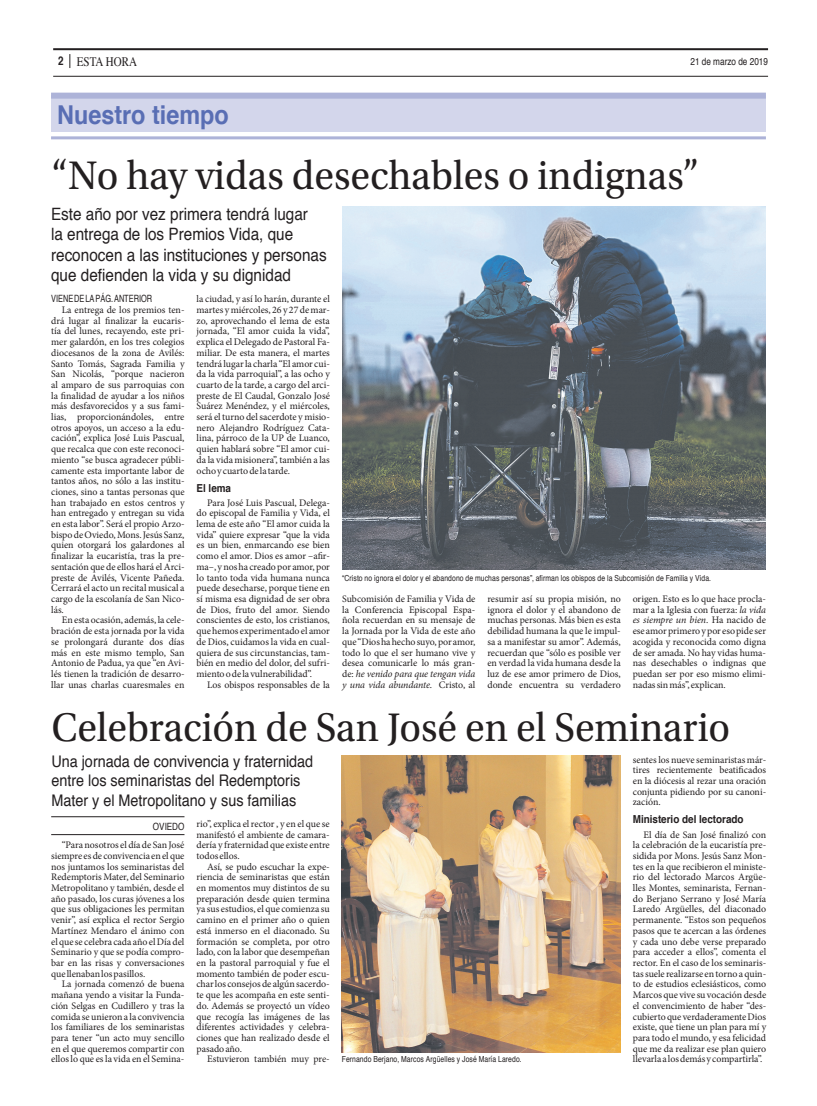
<style>
.page{position:relative;width:817px;height:1106px;background:#fff}
.page>*{position:absolute;margin:0;border:0;box-sizing:border-box;transform-origin:0 0}
.Título_5_columnas{font:42px "Utopia Std";color:#231f20;scale:.95 1}
.Epígrafe_página{font:700 26px "Helvetica";color:#596eb4;scale:.9 1}
.Subtítulo_5_columnas{font:17px/20.4px "Helvetica";color:#231f20;scale:.9 1}
.Subtítulo_5_columnas-2{font:16px/19.2px "Helvetica";color:#231f20;scale:.9 1}
.t1{font:13px "Times";color:#231f20;scale:.85 1}
.t2{font:700 condensed 12px "Helvetica";color:#231f20}
.Ladillo{font:700 11px "Helvetica";color:#231f20;scale:.9 1}
.Texto_general{font:10px/10.7px "Minion Pro";color:#231f20;text-align:justify}
.Texto_general-2{font:condensed 10px "Helvetica";color:#231f20;scale:.9 1}
.Texto_general-3{font:condensed 10px "Helvetica";color:#231f20}
.Data_y_firma{font:condensed 10px "Helvetica";color:#231f20}
.Pie_de_foto{font:condensed 8.3px "Helvetica";letter-spacing:.01em;color:#231f20}
.s1{font-style:italic}
</style>
<div class="page">
<hr style="left:53px;top:76px;width:714px;height:1px;background:#231f20">
<hr style="left:53px;top:48px;width:714px;height:2px;background:#231f20">
<svg style="left:69px;top:54px;width:1px;height:14px"></svg>
<div style="left:51px;top:96px;width:714px;height:36px;background:#d3d6eb"></div>
<hr style="left:51px;top:136px;width:714px;height:3px;background:#adb3d8">
<div style="left:51px;top:93px;width:714px;height:6px;background:#adb3d8"></div>
<img style="left:342px;top:207px;width:423px;height:363px">
<hr style="left:51px;top:816px;width:133px;height:1px;background:#231f20">
<hr style="left:51px;top:834px;width:133px;height:1px;background:#231f20">
<img style="left:342px;top:755px;width:278px;height:297px">
<p class="t2" style="left:58px;top:54px;width:7px">2</p>
<p class="t1" style="left:77px;top:49px;width:72px">ESTA HORA</p>
<p class="Texto_general-3" style="left:690px;top:55px;width:79px">21 de marzo de 2019</p>
<p class="Epígrafe_página" style="left:57px;top:94px;width:192px">Nuestro tiempo</p>
<p class="Título_5_columnas" style="left:51px;top:152px;width:683px">“No hay vidas desechables o indignas”</p>
<p class="Subtítulo_5_columnas" style="left:51px;top:204px;width:308px">Este año por vez primera tendrá lugar<br>la entrega de los Premios Vida, que reconocen a las instituciones y personas que defienden la vida y su dignidad</p>
<p class="Texto_general-2" style="left:51px;top:292px;width:114px">VIENE DE LA PÁG. ANTERIOR</p>
<p class="Texto_general" style="left:51px;top:304px;width:135px;text-indent:11px">La entrega de los premios ten&shy;drá lugar al finalizar la eucaris&shy;tía del lunes, recayendo, este pri&shy;mer galardón, en los tres colegios diocesanos de la zona de Avilés:<br>Santo Tomás, Sagrada Familia y San Nicolás, “porque nacieron al amparo de sus parroquias con la finalidad de ayudar a los niños más desfavorecidos y a sus fami&shy;lias, proporcionándoles, entre otros apoyos, un acceso a la edu&shy;cación”, explica José Luis Pascual, que recalca que con este reconoci&shy;miento “se busca agradecer públi&shy;camente esta importante labor de tantos años, no sólo a las institu&shy;ciones, sino a tantas personas que han trabajado en estos centros y han entregado y entregan su vida en esta labor”. Será el propio Arzo&shy;bispo de Oviedo, Mons. Jesús Sanz, quien otorgará los galardones al finalizar la eucaristía, tras la pre&shy;sentación que de ellos hará el Arci&shy;preste de Avilés, Vicente Pañeda.<br>Cerrará el acto un recital musical a cargo de la escolanía de San Nico&shy;lás.</p>
<p class="Texto_general" style="left:51px;top:615px;width:135px;text-indent:11px">En esta ocasión, además, la cele&shy;bración de esta jornada por la vida se prolongará durante dos días más en este mismo templo, San Antonio de Padua, ya que “en Avi&shy;lés tienen la tradición de desarro&shy;llar unas charlas cuaresmales en</p>
<p class="Texto_general" style="left:196px;top:294px;width:135px">la ciudad, y así lo harán, durante el martes y miércoles, 26 y 27 de mar&shy;zo, aprovechando el lema de esta jornada, “El amor cuida la vida”, explica el Delegado de Pastoral Fa&shy;miliar. De esta manera, el martes tendrá lugar la charla “El amor cui&shy;da la vida parroquial”, a las ocho y cuarto de la tarde, a cargo del arci&shy;preste de El Caudal, Gonzalo José Suárez Menéndez, y el miércoles, será el turno del sacerdote y misio&shy;nero Alejandro Rodríguez Cata&shy;lina, párroco de la UP de Luanco, quien hablará sobre “El amor cui&shy;da la vida misionera”, también a las ocho y cuarto de la tarde.</p>
<p class="Ladillo" style="left:196px;top:479px;width:40px">El lema</p>
<p class="Texto_general" style="left:196px;top:497px;width:135px;text-indent:11px">Para José Luis Pascual, Delega&shy;do episcopal de Familia y Vida, el lema de este año “El amor cuida la vida” quiere expresar “que la vida es un bien, enmarcando ese bien como el amor. Dios es amor –afir&shy;ma–, y nos ha creado por amor, por lo tanto toda vida humana nunca puede desecharse, porque tiene en sí misma esa dignidad de ser obra de Dios, fruto del amor. Siendo conscientes de esto, los cristianos, que hemos experimentado el amor de Dios, cuidamos la vida en cual&shy;quiera de sus circunstancias, tam&shy;bién en medio del dolor, del sufri&shy;miento o de la vulnerabilidad”.</p>
<p class="Texto_general" style="left:207px;top:679px;width:124px">Los obispos responsables de la</p>
<p class="Pie_de_foto" style="left:342px;top:572px;width:370px">“Cristo no ignora el dolor y el abandono de muchas personas”, afirman los obispos de la Subcomisión de Familia y Vida.</p>
<p class="Texto_general" style="left:342px;top:593px;width:135px">Subcomisión de Familia y Vida de la Conferencia Episcopal Espa&shy;ñola recuerdan en su mensaje de la Jornada por la Vida de este año que “Dios ha hecho suyo, por amor, todo lo que el ser humano vive y desea comunicarle lo más gran&shy;de: <span class="s1">he venido para que tengan vida y una vida abundante</span>. Cristo, al</p>
<p class="Texto_general" style="left:487px;top:593px;width:135px">resumir así su propia misión, no ignora el dolor y el abandono de muchas personas. Más bien es esta debilidad humana la que le impul&shy;sa a manifestar su amor”. Además, recuerdan que “sólo es posible ver en verdad la vida humana desde la luz de ese amor primero de Dios, donde encuentra su verdadero</p>
<p class="Texto_general" style="left:632px;top:593px;width:135px">origen. Esto es lo que hace procla&shy;mar a la Iglesia con fuerza: <span class="s1">la vida es siempre un bien</span>. Ha nacido de ese amor primero y por eso pide ser acogida y reconocida como digna de ser amada. No hay vidas huma&shy;nas desechables o indignas que puedan ser por eso mismo elimi&shy;nadas sin más”, explican.</p>
<p class="Título_5_columnas" style="left:51px;top:704px;width:716px">Celebración de San José en el Seminario</p>
<p class="Subtítulo_5_columnas-2" style="left:51px;top:752px;width:292px">Una jornada de convivencia y fraternidad entre los seminaristas del Redemptoris<br>Mater y el Metropolitano y sus familias</p>
<p class="Data_y_firma" style="left:153px;top:820px;width:33px">OVIEDO</p>
<p class="Texto_general" style="left:51px;top:839px;width:135px;text-indent:11px">“Para nosotros el día de San José siempre es de convivencia en el que nos juntamos los seminaristas del Redemptoris Mater, del Seminario Metropolitano y también, desde el año pasado, los curas jóvenes a los que sus obligaciones les permitan venir”, así explica el rector Sergio Martínez Mendaro el ánimo con el que se celebra cada año el Día del Seminario y que se podía compro&shy;bar en las risas y conversaciones que llenaban los pasillos.</p>
<p class="Texto_general" style="left:51px;top:978px;width:135px;text-indent:11px">La jornada comenzó de buena mañana yendo a visitar la Funda&shy;ción Selgas en Cudillero y tras la comida se unieron a la convivencia los familiares de los seminaristas para tener “un acto muy sencillo en el que queremos compartir con ellos lo que es la vida en el Semina-</p>
<p class="Texto_general" style="left:196px;top:818px;width:135px">rio”, explica el rector , y en el que se manifestó el ambiente de camara&shy;dería y fraternidad que existe entre todos ellos.</p>
<p class="Texto_general" style="left:196px;top:861px;width:135px;text-indent:11px">Así, se pudo escuchar la expe&shy;riencia de seminaristas que están en momentos muy distintos de su preparación desde quien termina ya sus estudios, el que comienza su camino en el primer año o quien está inmerso en el diaconado. Su formación se completa, por otro lado, con la labor que desempeñan en la pastoral parroquial y fue el momento también de poder escu&shy;char los consejos de algún sacerdo&shy;te que les acompaña en este senti&shy;do. Además se proyectó un vídeo que recogía las imágenes de las diferentes actividades y celebra&shy;ciones que han realizado desde el pasado año.</p>
<p class="Texto_general" style="left:207px;top:1053px;width:124px">Estuvieron también muy pre-</p>
<p class="Pie_de_foto" style="left:342px;top:1054px;width:181px">Fernando Berjano, Marcos Argüelles y José María Laredo.</p>
<p class="Texto_general" style="left:632px;top:754px;width:135px">sentes los nueve seminaristas már&shy;tires recientemente beatificados en la diócesis al rezar una oración conjunta pidiendo por su canoni&shy;zación.</p>
<p class="Ladillo" style="left:632px;top:810px;width:124px">Ministerio del lectorado</p>
<p class="Texto_general" style="left:632px;top:829px;width:135px;text-indent:11px">El día de San José finalizó con la celebración de la eucaristía pre&shy;sidida por Mons. Jesús Sanz Mon&shy;tes en la que recibieron el ministe&shy;rio del lectorado Marcos Argüe&shy;lles Montes, seminarista, Fernan&shy;do Berjano Serrano y José María Laredo Argüelles, del diaconado permanente. “Estos son pequeños pasos que te acercan a las órdenes y cada uno debe verse preparado para acceder a ellos”, comenta el rector. En el caso de los seminaris&shy;tas suele realizarse en torno a quin&shy;to de estudios eclesiásticos, como Marcos que vive su vocación desde el convencimiento de haber “des&shy;cubierto que verdaderamente Dios existe, que tiene un plan para mí y para todo el mundo, y esa felicidad que me da realizar ese plan quiero llevarla a los demás y compartirla”.</p>
</div>
